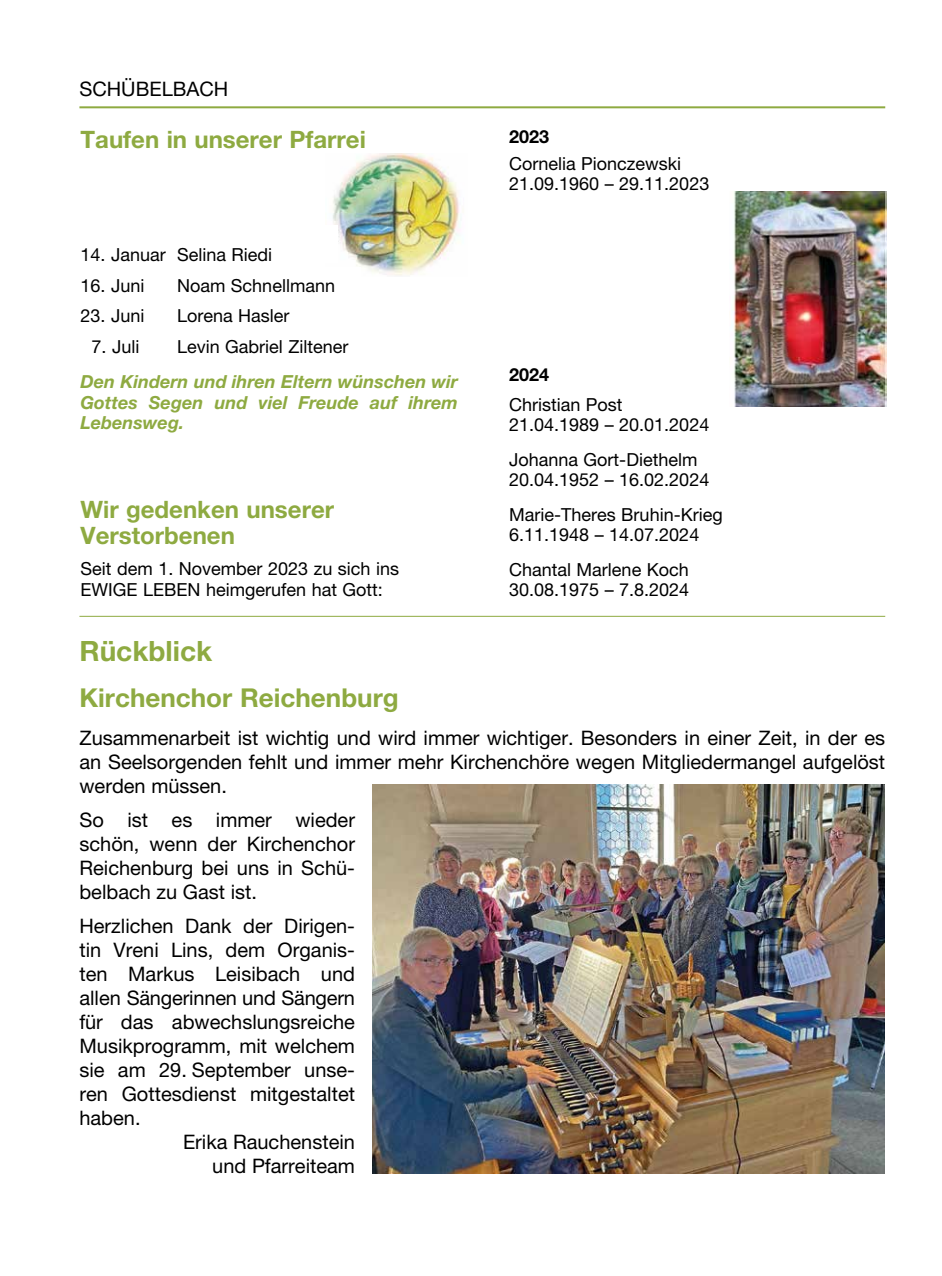
<style>
.page{position:relative;width:942px;height:1276px;background:#fff}
.page>*{position:absolute;margin:0;border:0;box-sizing:border-box;transform-origin:0 0}
.t1{font:700 28px "Helvetica Neue LT Pro";color:#8eaa41}
.t2{font:700 26px "Helvetica Neue LT Pro";color:#8eaa41}
.t3{font:700 24px/26.6px "Helvetica Neue LT Pro";color:#8eaa41}
.t4{font:20px/24px "Helvetica Neue LT Pro";color:#000;text-align:justify}
.t5{font:18px/20.2px "Helvetica Neue LT Pro";color:#000}
.t6{font:italic 700 18px/20.6px "Helvetica Neue LT Pro";color:#8eaa41;text-align:justify}
.t7{font:700 18px "Helvetica Neue LT Pro";color:#000}
</style>
<div class="page">
<hr style="left:79px;top:106px;width:805px;height:2px;background:#8eaa41">
<hr style="left:79px;top:616px;width:805px;height:1px;background:#8eaa41">
<img style="left:372px;top:784px;width:511px;height:389px">
<img style="left:732px;top:191px;width:154px;height:216px">
<img style="left:332px;top:154px;width:127px;height:122px">
<div style="left:317px;top:225px;width:21px;height:37px;background:#fff"></div>
<div style="left:314px;top:267px;width:47px;height:12px;background:#fff"></div>
<p class="t4" style="left:79px;top:76px;width:150px">SCHÜBELBACH</p>
<p class="t3" style="left:81px;top:125px;width:287px">Taufen in unserer Pfarrei</p>
<p class="t5" style="left:81px;top:244px;width:193px">14. Januar Selina Riedi</p>
<p class="t5" style="left:81px;top:275px;width:65px">16. Juni</p>
<p class="t5" style="left:177px;top:275px;width:159px">Noam Schnellmann</p>
<p class="t5" style="left:81px;top:305px;width:65px">23. Juni</p>
<p class="t5" style="left:177px;top:305px;width:114px">Lorena Hasler</p>
<p class="t5" style="left:92px;top:336px;width:49px">7. Juli</p>
<p class="t5" style="left:177px;top:336px;width:173px">Levin Gabriel Ziltener</p>
<p class="t6" style="left:81px;top:371px;width:379px">Den Kindern und ihren Eltern wünschen wir Gottes Segen und viel Freude auf ihrem Lebensweg.</p>
<p class="t3" style="left:81px;top:495px;width:255px">Wir gedenken unserer<br>Verstorbenen</p>
<p class="t5" style="left:81px;top:558px;width:320px">Seit dem 1. November 2023 zu sich ins<br>EWIGE LEBEN heimgerufen hat Gott:</p>
<p class="t7" style="left:509px;top:126px;width:42px">2023</p>
<p class="t5" style="left:509px;top:153px;width:202px">Cornelia Pionczewski<br>21.09.1960 – 29.11.2023</p>
<p class="t7" style="left:509px;top:363px;width:42px">2024</p>
<p class="t5" style="left:509px;top:394px;width:202px">Christian Post<br>21.04.1989 – 20.01.2024</p>
<p class="t5" style="left:509px;top:449px;width:202px">Johanna Gort-Diethelm<br>20.04.1952 – 16.02.2024</p>
<p class="t5" style="left:509px;top:504px;width:215px">Marie-Theres Bruhin-Krieg<br>6.11.1948 – 14.07.2024</p>
<p class="t5" style="left:509px;top:559px;width:182px">Chantal Marlene Koch<br>30.08.1975 – 7.8.2024</p>
<h1 class="t1" style="left:79px;top:633px;width:134px">Rückblick</h1>
<h2 class="t2" style="left:79px;top:681px;width:320px">Kirchenchor Reichenburg</h2>
<p class="t4" style="left:79px;top:725px;width:807px">Zusammenarbeit ist wichtig und wird immer wichtiger. Besonders in einer Zeit, in der es an Seelsorgenden fehlt und immer mehr Kirchenchöre wegen Mitgliedermangel aufgelöst werden müssen.</p>
<p class="t4" style="left:79px;top:807px;width:277px">So ist es immer wieder schön, wenn der Kirchenchor Reichenburg bei uns in Schü&shy;belbach zu Gast ist.</p>
<p class="t4" style="left:79px;top:913px;width:277px">Herzlichen Dank der Dirigen-</p>
<p class="t4" style="left:79px;top:937px;width:277px">tin Vreni Lins, dem Organis-</p>
<p class="t4" style="left:79px;top:961px;width:277px">ten Markus Leisibach und</p>
<p class="t4" style="left:79px;top:985px;width:277px">allen Sängerinnen und Sängern</p>
<p class="t4" style="left:79px;top:1009px;width:277px">für das abwechslungsreiche</p>
<p class="t4" style="left:79px;top:1033px;width:277px">Musikprogramm, mit welchem</p>
<p class="t4" style="left:79px;top:1057px;width:277px">sie am 29. September unse-</p>
<p class="t4" style="left:79px;top:1081px;width:277px">ren Gottesdienst mitgestaltet</p>
<p class="t4" style="left:79px;top:1105px;width:63px">haben.</p>
<p class="t4" style="left:183px;top:1129px;width:173px">Erika Rauchenstein</p>
<p class="t4" style="left:212px;top:1153px;width:144px">und Pfarreiteam</p>
</div>
